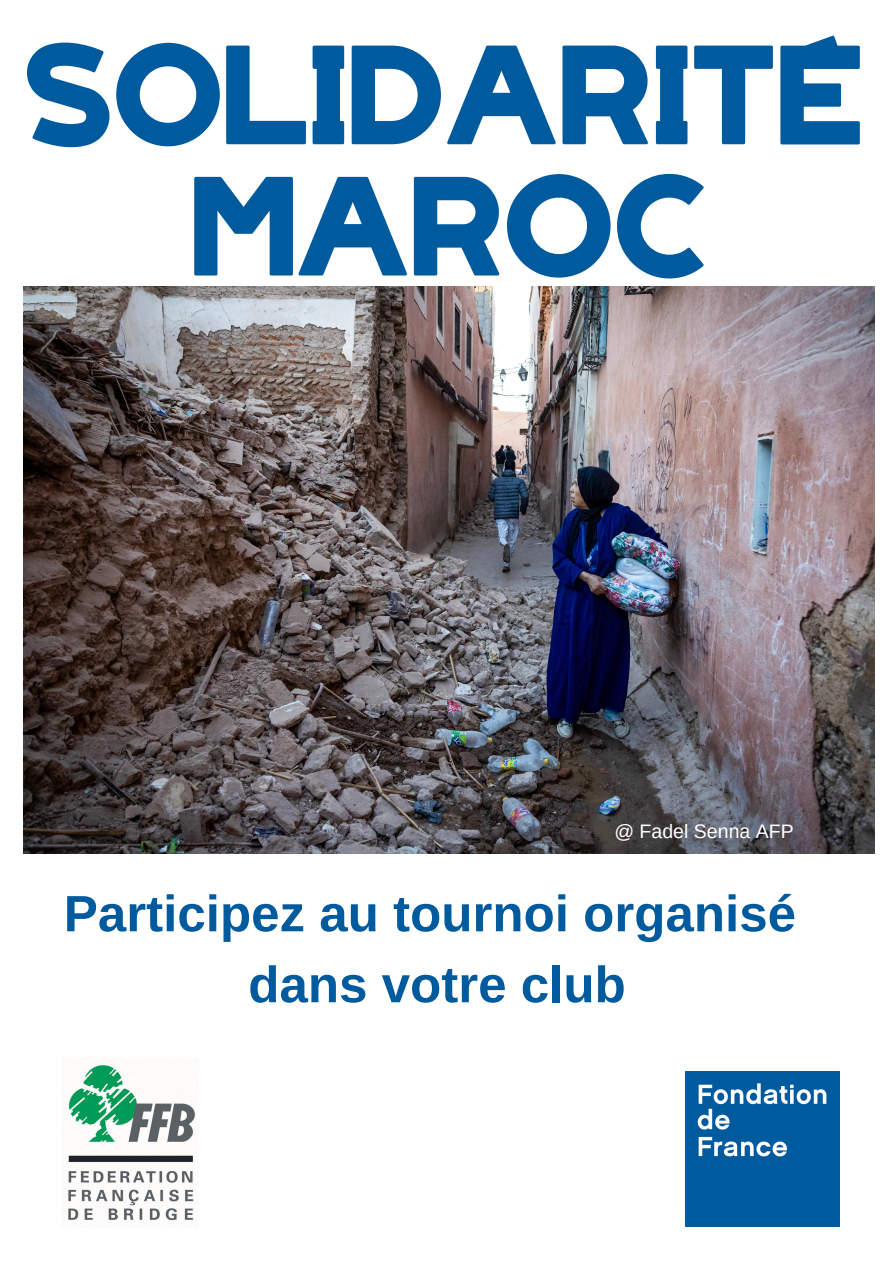
<style>
.page{position:relative;width:894px;height:1264px;background:#fff}
.page>*{position:absolute;margin:0;border:0;box-sizing:border-box;transform-origin:0 0}
.t1{font:700 109.65px "AFM Telethon";color:#005b9e}
.t2{font:700 51px "Arimo";color:#005b9e}
.t3{font:19.5px "Arimo";color:#fff}
</style>
<div class="page">
<img style="left:24px;top:287px;width:850px;height:566px">
<img style="left:685px;top:1071px;width:154px;height:155px">
<img style="left:68px;top:1065px;width:127px;height:156px">
<p class="t1" style="left:24px;top:23px;width:841px">SOLIDARITÉ</p>
<p class="t1" style="left:191px;top:155px;width:516px">MAROC</p>
<p class="t3" style="left:614px;top:820px;width:181px">@ Fadel Senna AFP</p>
<p class="t2" style="left:64px;top:885px;width:733px">Participez au tournoi organisé</p>
<p class="t2" style="left:248px;top:956px;width:379px">dans votre club</p>
</div>
